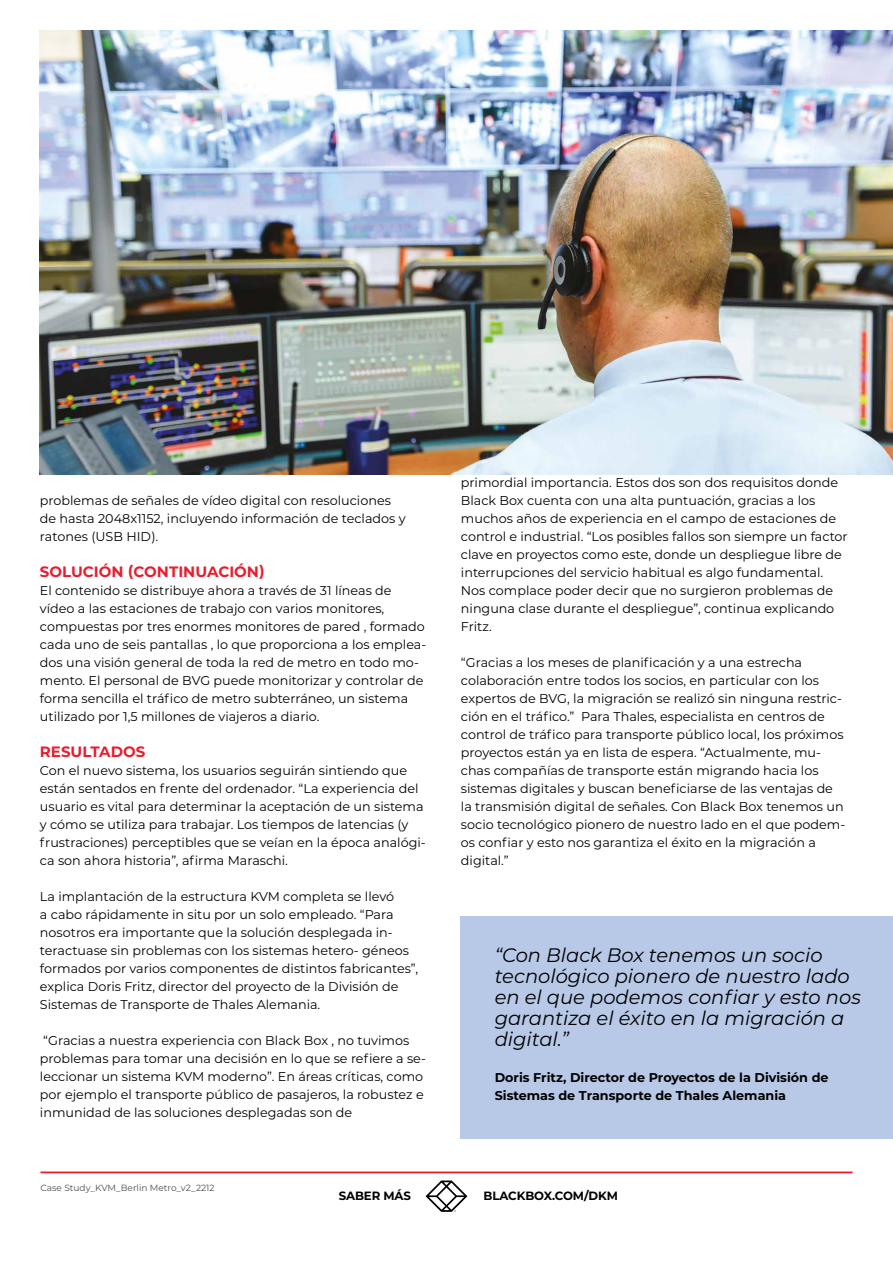
<style>
.page{position:relative;width:893px;height:1263px;background:#fff}
.page>*{position:absolute;margin:0;border:0;box-sizing:border-box;transform-origin:0 0}
.t1{font:italic 19.5px/21px "Montserrat";color:#000}
.t2{font:700 15px "Montserrat";color:#e91d2d}
.t3{font:12.75px/18px "Montserrat";color:#000}
.t4{font:700 12.75px/18px "Montserrat";color:#000}
.t5{font:700 12px "Montserrat";letter-spacing:-.01em;color:#000}
.t6{font:9px "Montserrat";color:#4d4d4d}
</style>
<div class="page">
<svg style="left:426px;top:1180px;width:41px;height:32px"></svg>
<hr style="left:40px;top:1171px;width:812px;height:2px;background:#e91d2d">
<div style="left:460px;top:916px;width:433px;height:223px;background:#b8c9e8"></div>
<img style="left:40px;top:31px;width:853px;height:443px">
<p class="t3" style="left:40px;top:491px;width:367px">problemas de señales de vídeo digital con resoluciones de hasta 2048x1152, incluyendo información de teclados y ratones (USB HID).</p>
<p class="t2" style="left:40px;top:561px;width:226px">SOLUCIÓN (CONTINUACIÓN)</p>
<p class="t3" style="left:40px;top:581px;width:388px">El contenido se distribuye ahora a través de 31 líneas de vídeo a las estaciones de trabajo con varios monitores, compuestas por tres enormes monitores de pared , formado cada uno de seis pantallas , lo que proporciona a los emplea&shy;dos una visión general de toda la red de metro en todo mo&shy;mento. El personal de BVG puede monitorizar y controlar de forma sencilla el tráfico de metro subterráneo, un sistema utilizado por 1,5 millones de viajeros a diario.</p>
<p class="t2" style="left:40px;top:741px;width:107px">RESULTADOS</p>
<p class="t3" style="left:40px;top:761px;width:387px">Con el nuevo sistema, los usuarios seguirán sintiendo que están sentados en frente del ordenador. “La experiencia del usuario es vital para determinar la aceptación de un sistema y cómo se utiliza para trabajar. Los tiempos de latencias (y frustraciones) perceptibles que se veían en la época analógi&shy;ca son ahora historia”, afirma Maraschi.</p>
<p class="t3" style="left:40px;top:887px;width:380px">La implantación de la estructura KVM completa se llevó<br>a cabo rápidamente in situ por un solo empleado. “Para nosotros era importante que la solución desplegada in&shy;teractuase sin problemas con los sistemas hetero- géneos formados por varios componentes de distintos fabricantes”, explica Doris Fritz, director del proyecto de la División de Sistemas de Transporte de Thales Alemania.</p>
<p class="t3" style="left:40px;top:1031px;width:387px">“Gracias a nuestra experiencia con Black Box , no tuvimos problemas para tomar una decisión en lo que se refiere a se&shy;leccionar un sistema KVM moderno”. En áreas críticas, como por ejemplo el transporte público de pasajeros, la robustez e inmunidad de las soluciones desplegadas son de</p>
<p class="t3" style="left:461px;top:473px;width:388px">primordial importancia. Estos dos son dos requisitos donde Black Box cuenta con una alta puntuación, gracias a los muchos años de experiencia en el campo de estaciones de control e industrial. “Los posibles fallos son siempre un factor clave en proyectos como este, donde un despliegue libre de interrupciones del servicio habitual es algo fundamental.<br>Nos complace poder decir que no surgieron problemas de ninguna clase durante el despliegue”, continua explicando Fritz.</p>
<p class="t3" style="left:461px;top:653px;width:386px">“Gracias a los meses de planificación y a una estrecha colaboración entre todos los socios, en particular con los expertos de BVG, la migración se realizó sin ninguna restric&shy;ción en el tráfico.” Para Thales, especialista en centros de control de tráfico para transporte público local, los próximos proyectos están ya en lista de espera. “Actualmente, mu&shy;chas compañías de transporte están migrando hacia los sistemas digitales y buscan beneficiarse de las ventajas de la transmisión digital de señales. Con Black Box tenemos un socio tecnológico pionero de nuestro lado en el que podem&shy;os confiar y esto nos garantiza el éxito en la migración a digital.”</p>
<h1 class="t1" style="left:495px;top:943px;width:368px">“Con Black Box tenemos un socio tecnológico pionero de nuestro lado en el que podemos confiar y esto nos garantiza el éxito en la migración a digital.”</h1>
<p class="t4" style="left:495px;top:1067px;width:335px">Doris Fritz, Director de Proyectos de la División de<br>Sistemas de Transporte de Thales Alemania</p>
<p class="t6" style="left:40px;top:1181px;width:176px">Case Study_KVM_Berlin Metro_v2_2212</p>
<p class="t5" style="left:339px;top:1187px;width:74px">SABER MÁS</p>
<p class="t5" style="left:484px;top:1187px;width:136px">BLACKBOX.COM/DKM</p>
</div>
